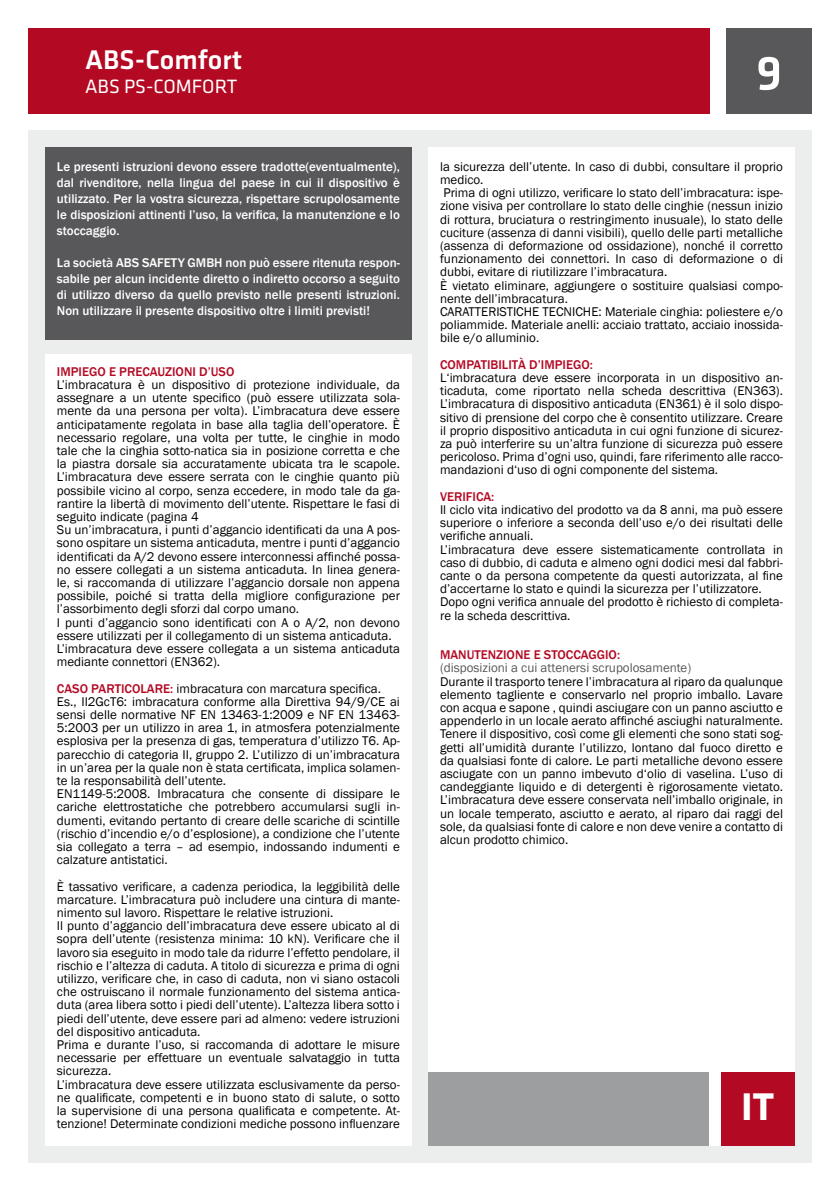
<style>
.page{position:relative;width:840px;height:1191px;background:#fff}
.page>*{position:absolute;margin:0;border:0;box-sizing:border-box;transform-origin:0 0}
.t1{font:500 50px "Klavika";color:#fff}
.t2{font:700 40px "Klavika Basic";color:#fff}
.t3{font:500 28px "Klavika Basic";color:#fff}
.t4{font:20px "Klavika Basic";color:#fff}
.t5{font:13px/13.2px "Franklin Gothic";color:#000}
.t6{font:500 13px/16px "Franklin Gothic";color:#fff;text-align:justify}
.t7{font:500 13px "Franklin Gothic";color:#b40923}
.t8{font:13px "Franklin Gothic";color:#58585a}
.s1{font-weight:500;color:#b40923}
</style>
<div class="page">
<div style="left:28px;top:28px;width:681px;height:85px;background:#b40923"></div>
<div style="left:28px;top:130px;width:783px;height:1032px;background:#eceded"></div>
<div style="left:45px;top:354px;width:366px;height:791px;background:#fff"></div>
<div style="left:428px;top:147px;width:366px;height:998px;background:#fff"></div>
<div style="left:45px;top:147px;width:366px;height:193px;background:#58585a"></div>
<div style="left:726px;top:28px;width:85px;height:85px;background:#58585a"></div>
<div style="left:428px;top:1071px;width:281px;height:74px;background:#9c9e9f"></div>
<div style="left:720px;top:1071px;width:74px;height:74px;background:#b40923"></div>
<h3 class="t3" style="left:85px;top:41px;width:158px">ABS-Comfort</h3>
<h3 class="t4" style="left:85px;top:74px;width:153px">ABS PS-COMFORT</h3>
<p class="t6" style="left:57px;top:158px;width:344px">Le presenti istruzioni devono essere tradotte(eventualmente), dal rivenditore, nella lingua del paese in cui il dispositivo è utilizzato. Per la vostra sicurezza, rispettare scrupolosamente le disposizioni attinenti l’uso, la verifica, la manutenzione e lo stoccaggio.</p>
<p class="t6" style="left:57px;top:254px;width:344px">La società ABS SAFETY GMBH non può essere ritenuta respon&shy;sabile per alcun incidente diretto o indiretto occorso a seguito di utilizzo diverso da quello previsto nelle presenti istruzioni.<br>Non utilizzare il presente dispositivo oltre i limiti previsti!</p>
<p class="t7" style="left:57px;top:363px;width:179px">IMPIEGO E PRECAUZIONI D’USO</p>
<p class="t5" style="left:57px;top:378px;width:344px">L’imbracatura è un dispositivo di protezione individuale, da assegnare a un utente specifico (può essere utilizzata sola&shy;mente da una persona per volta). L’imbracatura deve essere anticipatamente regolata in base alla taglia dell’operatore. È necessario regolare, una volta per tutte, le cinghie in modo tale che la cinghia sotto-natica sia in posizione corretta e che la piastra dorsale sia accuratamente ubicata tra le scapole.<br>L’imbracatura deve essere serrata con le cinghie quanto più possibile vicino al corpo, senza eccedere, in modo tale da ga&shy;rantire la libertà di movimento dell’utente. Rispettare le fasi di seguito indicate (pagina 4<br>Su un’imbracatura, i punti d’aggancio identificati da una A pos&shy;sono ospitare un sistema anticaduta, mentre i punti d’aggancio identificati da A/2 devono essere interconnessi affinché possa&shy;no essere collegati a un sistema anticaduta. In linea genera&shy;le, si raccomanda di utilizzare l’aggancio dorsale non appena possibile, poiché si tratta della migliore configurazione per l’assorbimento degli sforzi dal corpo umano.<br>I punti d’aggancio sono identificati con A o A/2, non devono essere utilizzati per il collegamento di un sistema anticaduta.<br>L’imbracatura deve essere collegata a un sistema anticaduta mediante connettori (EN362).</p>
<p class="t5" style="left:57px;top:682px;width:344px"><span class="s1">CASO PARTICOLARE:</span> imbracatura con marcatura specifica.<br>Es., II2GcT6: imbracatura conforme alla Direttiva 94/9/CE ai sensi delle normative NF EN 13463-1:2009 e NF EN 13463- 5:2003 per un utilizzo in area 1, in atmosfera potenzialmente esplosiva per la presenza di gas, temperatura d’utilizzo T6. Ap&shy;parecchio di categoria II, gruppo 2. L’utilizzo di un’imbracatura in un’area per la quale non è stata certificata, implica solamen&shy;te la responsabilità dell’utente.<br>EN1149-5:2008. Imbracatura che consente di dissipare le cariche elettrostatiche che potrebbero accumularsi sugli in&shy;dumenti, evitando pertanto di creare delle scariche di scintille (rischio d’incendio e/o d’esplosione), a condizione che l’utente sia collegato a terra – ad esempio, indossando indumenti e calzature antistatici.</p>
<p class="t5" style="left:57px;top:880px;width:344px">È tassativo verificare, a cadenza periodica, la leggibilità delle marcature. L’imbracatura può includere una cintura di mante&shy;nimento sul lavoro. Rispettare le relative istruzioni.<br>Il punto d’aggancio dell’imbracatura deve essere ubicato al di sopra dell’utente (resistenza minima: 10 kN). Verificare che il lavoro sia eseguito in modo tale da ridurre l’effetto pendolare, il rischio e l’altezza di caduta. A titolo di sicurezza e prima di ogni utilizzo, verificare che, in caso di caduta, non vi siano ostacoli che ostruiscano il normale funzionamento del sistema antica&shy;duta (area libera sotto i piedi dell’utente). L’altezza libera sotto i piedi dell’utente, deve essere pari ad almeno: vedere istruzioni del dispositivo anticaduta.<br>Prima e durante l’uso, si raccomanda di adottare le misure necessarie per effettuare un eventuale salvataggio in tutta sicurezza.<br>L’imbracatura deve essere utilizzata esclusivamente da perso&shy;ne qualificate, competenti e in buono stato di salute, o sotto la supervisione di una persona qualificata e competente. At&shy;tenzione! Determinate condizioni mediche possono influenzare</p>
<h1 class="t1" style="left:755px;top:39px;width:28px">9</h1>
<p class="t5" style="left:440px;top:160px;width:344px">la sicurezza dell’utente. In caso di dubbi, consultare il proprio medico.<br>Prima di ogni utilizzo, verificare lo stato dell’imbracatura: ispe&shy;zione visiva per controllare lo stato delle cinghie (nessun inizio di rottura, bruciatura o restringimento inusuale), lo stato delle cuciture (assenza di danni visibili), quello delle parti metalliche (assenza di deformazione od ossidazione), nonché il corretto funzionamento dei connettori. In caso di deformazione o di dubbi, evitare di riutilizzare l’imbracatura.<br>È vietato eliminare, aggiungere o sostituire qualsiasi compo&shy;nente dell’imbracatura.<br>CARATTERISTICHE TECNICHE: Materiale cinghia: poliestere e/o poliammide. Materiale anelli: acciaio trattato, acciaio inossida&shy;bile e/o alluminio.</p>
<p class="t7" style="left:440px;top:356px;width:154px">COMPATIBILITÀ D’IMPIEGO:</p>
<p class="t5" style="left:440px;top:371px;width:344px;text-align:justify">L‘imbracatura deve essere incorporata in un dispositivo an&shy;ticaduta, come riportato nella scheda descrittiva (EN363).<br>L’imbracatura di dispositivo anticaduta (EN361) è il solo dispo&shy;sitivo di prensione del corpo che è consentito utilizzare. Creare il proprio dispositivo anticaduta in cui ogni funzione di sicurez&shy;za può interferire su un’altra funzione di sicurezza può essere pericoloso. Prima d’ogni uso, quindi, fare riferimento alle racco&shy;mandazioni d‘uso di ogni componente del sistema.</p>
<p class="t7" style="left:440px;top:488px;width:56px">VERIFICA:</p>
<p class="t5" style="left:440px;top:503px;width:344px">Il ciclo vita indicativo del prodotto va da 8 anni, ma può essere superiore o inferiore a seconda dell’uso e/o dei risultati delle verifiche annuali.<br>L’imbracatura deve essere sistematicamente controllata in caso di dubbio, di caduta e almeno ogni dodici mesi dal fabbri&shy;cante o da persona competente da questi autorizzata, al fine d’accertarne lo stato e quindi la sicurezza per l’utilizzatore.<br>Dopo ogni verifica annuale del prodotto è richiesto di completa&shy;re la scheda descrittiva.</p>
<p class="t7" style="left:440px;top:647px;width:181px">MANUTENZIONE E STOCCAGGIO:</p>
<p class="t8" style="left:440px;top:660px;width:252px">(disposizioni a cui attenersi scrupolosamente)</p>
<p class="t5" style="left:440px;top:675px;width:344px;text-align:justify">Durante il trasporto tenere l’imbracatura al riparo da qualunque elemento tagliente e conservarlo nel proprio imballo. Lavare con acqua e sapone , quindi asciugare con un panno asciutto e appenderlo in un locale aerato affinché asciughi naturalmente.<br>Tenere il dispositivo, così come gli elementi che sono stati sog&shy;getti all’umidità durante l’utilizzo, lontano dal fuoco diretto e da qualsiasi fonte di calore. Le parti metalliche devono essere asciugate con un panno imbevuto d‘olio di vaselina. L’uso di candeggiante liquido e di detergenti è rigorosamente vietato.<br>L’imbracatura deve essere conservata nell’imballo originale, in un locale temperato, asciutto e aerato, al riparo dai raggi del sole, da qualsiasi fonte di calore e non deve venire a contatto di alcun prodotto chimico.</p>
<h2 class="t2" style="left:740px;top:1077px;width:34px">IT</h2>
</div>
